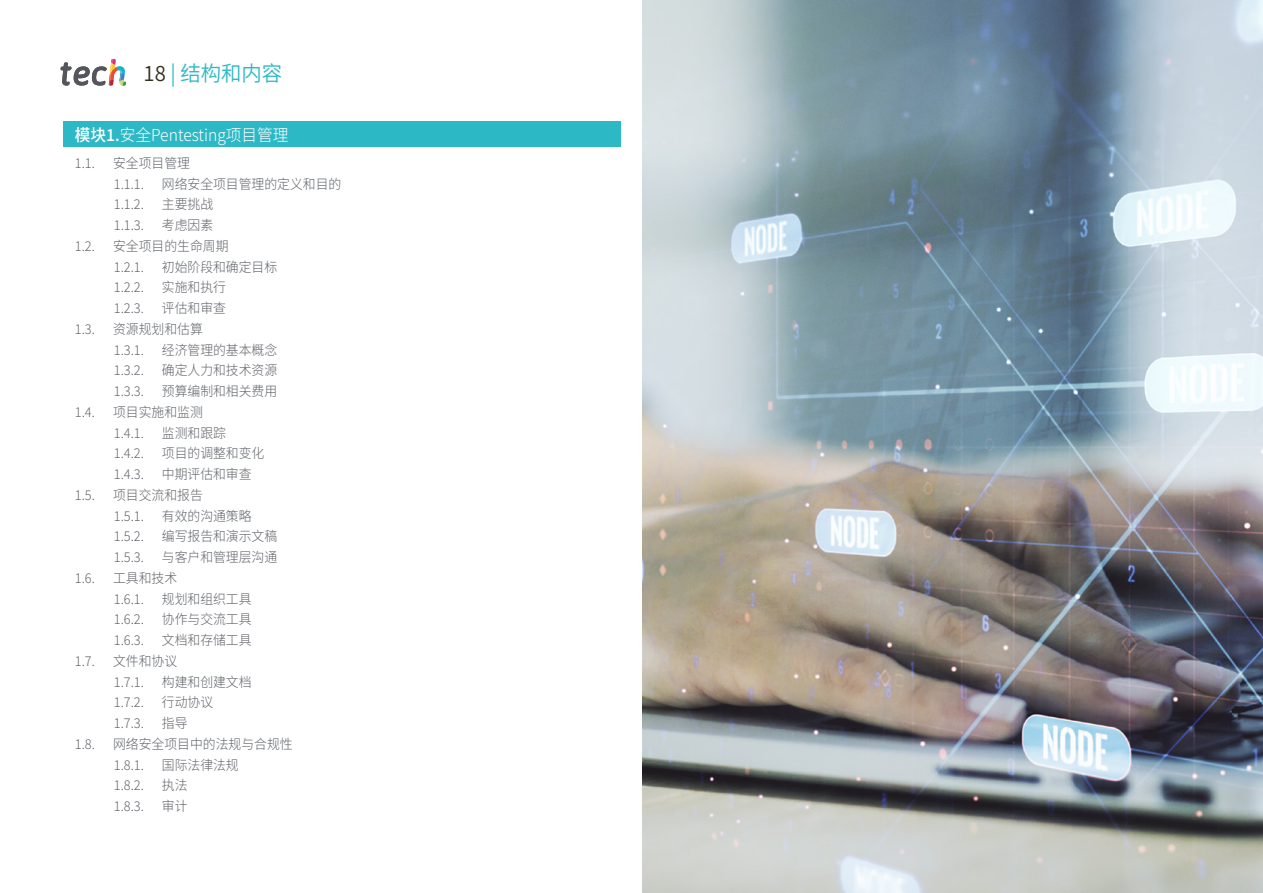
<style>
.page{position:relative;width:1263px;height:893px;background:#fff}
.page>*{position:absolute;margin:0;border:0;box-sizing:border-box;transform-origin:0 0}
.t1{font:21px "Source Han Sans CN";color:#2db8c5}
.t2{font:300 16.5px "Source Han Sans CN";color:#fff;scale:.95 1}
.t3{font:300 13.5px/20.7px "Source Han Sans CN";color:#61646a;scale:.95 1}
.s1{color:#312e20}
.s2{font-weight:500}
</style>
<div class="page">
<img style="left:642px;top:0;width:621px;height:893px">
<div style="left:64px;top:121px;width:557px;height:26px;background:#2db8c5"></div>
<svg style="left:61px;top:59px;width:65px;height:27px"></svg>
<h1 class="t1" style="left:144px;top:61px;width:140px"><span class="s1">18</span> | 结构和内容</h1>
<p class="t2" style="left:75px;top:125px;width:226px"><span class="s2">模块1.</span>安全Pentesting项目管理</p>
<p class="t3" style="left:75px;top:153px;width:23px">1.1.</p>
<p class="t3" style="left:113px;top:153px;width:82px">安全项目管理<br>1.1.1.</p>
<p class="t3" style="left:162px;top:174px;width:190px">网络安全项目管理的定义和目的</p>
<p class="t3" style="left:114px;top:194px;width:33px">1.1.2.</p>
<p class="t3" style="left:162px;top:194px;width:55px">主要挑战</p>
<p class="t3" style="left:114px;top:215px;width:33px">1.1.3.</p>
<p class="t3" style="left:162px;top:215px;width:55px">考虑因素</p>
<p class="t3" style="left:75px;top:236px;width:23px">1.2.</p>
<p class="t3" style="left:113px;top:236px;width:123px">安全项目的生命周期<br>1.2.1.</p>
<p class="t3" style="left:162px;top:257px;width:123px">初始阶段和确定目标</p>
<p class="t3" style="left:114px;top:277px;width:33px">1.2.2.</p>
<p class="t3" style="left:162px;top:277px;width:69px">实施和执行</p>
<p class="t3" style="left:114px;top:298px;width:33px">1.2.3.</p>
<p class="t3" style="left:162px;top:298px;width:69px">评估和审查</p>
<p class="t3" style="left:75px;top:319px;width:23px">1.3.</p>
<p class="t3" style="left:113px;top:319px;width:96px">资源规划和估算<br>1.3.1.</p>
<p class="t3" style="left:162px;top:340px;width:123px">经济管理的基本概念</p>
<p class="t3" style="left:114px;top:360px;width:33px">1.3.2.</p>
<p class="t3" style="left:162px;top:360px;width:123px">确定人力和技术资源</p>
<p class="t3" style="left:114px;top:381px;width:33px">1.3.3.</p>
<p class="t3" style="left:162px;top:381px;width:123px">预算编制和相关费用</p>
<p class="t3" style="left:75px;top:402px;width:23px">1.4.</p>
<p class="t3" style="left:113px;top:402px;width:96px">项目实施和监测<br>1.4.1.</p>
<p class="t3" style="left:162px;top:423px;width:69px">监测和跟踪</p>
<p class="t3" style="left:114px;top:443px;width:33px">1.4.2.</p>
<p class="t3" style="left:162px;top:443px;width:109px">项目的调整和变化</p>
<p class="t3" style="left:114px;top:464px;width:33px">1.4.3.</p>
<p class="t3" style="left:162px;top:464px;width:96px">中期评估和审查</p>
<p class="t3" style="left:75px;top:485px;width:23px">1.5.</p>
<p class="t3" style="left:113px;top:485px;width:96px">项目交流和报告<br>1.5.1.</p>
<p class="t3" style="left:162px;top:506px;width:96px">有效的沟通策略</p>
<p class="t3" style="left:114px;top:526px;width:33px">1.5.2.</p>
<p class="t3" style="left:162px;top:526px;width:123px">编写报告和演示文稿</p>
<p class="t3" style="left:114px;top:547px;width:33px">1.5.3.</p>
<p class="t3" style="left:162px;top:547px;width:123px">与客户和管理层沟通</p>
<p class="t3" style="left:75px;top:568px;width:23px">1.6.</p>
<p class="t3" style="left:113px;top:568px;width:69px">工具和技术<br>1.6.1.</p>
<p class="t3" style="left:162px;top:589px;width:96px">规划和组织工具</p>
<p class="t3" style="left:114px;top:609px;width:33px">1.6.2.</p>
<p class="t3" style="left:162px;top:609px;width:96px">协作与交流工具</p>
<p class="t3" style="left:114px;top:630px;width:33px">1.6.3.</p>
<p class="t3" style="left:162px;top:630px;width:96px">文档和存储工具</p>
<p class="t3" style="left:75px;top:651px;width:23px">1.7.</p>
<p class="t3" style="left:113px;top:651px;width:69px">文件和协议<br>1.7.1.</p>
<p class="t3" style="left:162px;top:672px;width:96px">构建和创建文档</p>
<p class="t3" style="left:114px;top:692px;width:33px">1.7.2.</p>
<p class="t3" style="left:162px;top:692px;width:55px">行动协议</p>
<p class="t3" style="left:114px;top:713px;width:33px">1.7.3.</p>
<p class="t3" style="left:162px;top:713px;width:28px">指导</p>
<p class="t3" style="left:75px;top:734px;width:23px">1.8.</p>
<p class="t3" style="left:113px;top:734px;width:191px">网络安全项目中的法规与合规性<br>1.8.1.</p>
<p class="t3" style="left:162px;top:755px;width:83px">国际法律法规</p>
<p class="t3" style="left:114px;top:775px;width:33px">1.8.2.</p>
<p class="t3" style="left:162px;top:775px;width:28px">执法</p>
<p class="t3" style="left:114px;top:796px;width:33px">1.8.3.</p>
<p class="t3" style="left:162px;top:796px;width:28px">审计</p>
</div>
